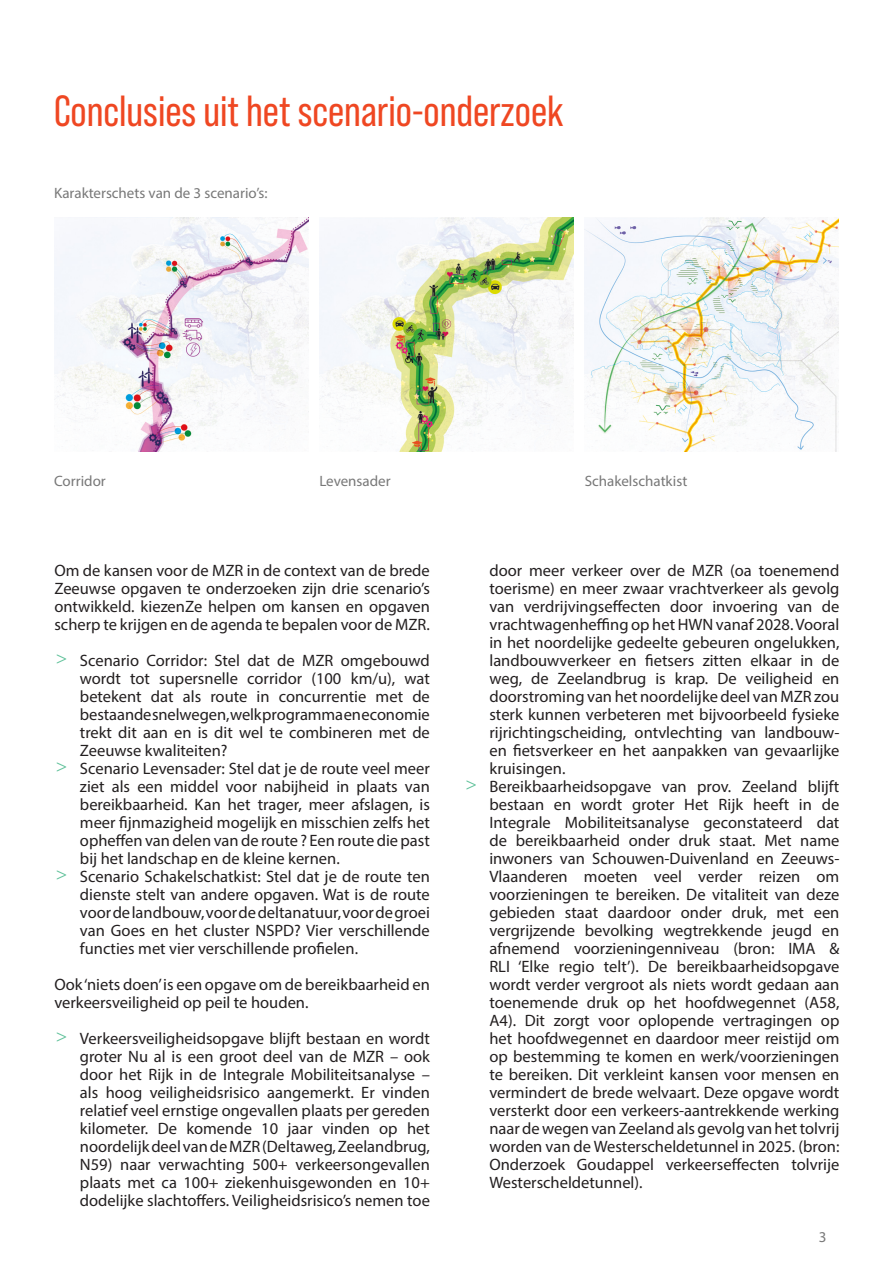
<style>
.page{position:relative;width:893px;height:1263px;background:#fff}
.page>*{position:absolute;margin:0;border:0;box-sizing:border-box;transform-origin:0 0}
.Kop{font:43.5px "Bebas Neue Pro";color:#ef4722}
.Lopende_tekst{font:16.5px/18px "Myriad Pro";color:#231f20;text-align:justify}
.Bijschrift{font:15px "Myriad Pro";color:#787878}
.s1{font-family:"Gill Sans Nova";font-weight:300;font-size:21px;color:#5ec199}
</style>
<div class="page">
<img style="left:54px;top:218px;width:254px;height:234px">
<img style="left:319px;top:218px;width:255px;height:234px">
<img style="left:585px;top:218px;width:254px;height:234px">
<p class="Kop" style="left:54px;top:86px;width:511px">Conclusies uit het scenario-onderzoek</p>
<p class="Bijschrift" style="left:54px;top:184px;width:215px">Karakterschets van de 3 scenario’s:</p>
<p class="Bijschrift" style="left:54px;top:472px;width:53px">Corridor</p>
<p class="Bijschrift" style="left:319px;top:472px;width:73px">Levensader</p>
<p class="Bijschrift" style="left:585px;top:472px;width:104px">Schakelschatkist</p>
<p class="Lopende_tekst" style="left:54px;top:561px;width:377px">Om de kansen voor de MZR in de context van de brede Zeeuwse opgaven te onderzoeken zijn drie scenario’s ontwikkeld. kiezenZe helpen om kansen en opgaven scherp te krijgen en de agenda te bepalen voor de MZR.</p>
<p class="Lopende_tekst" style="left:80px;top:651px;width:351px;text-indent:-24px"><span class="s1">&gt;</span> Scenario Corridor: Stel dat de MZR omgebouwd wordt tot supersnelle corridor (100 km/u), wat betekent dat als route in concurrentie met de bestaande snelwegen, welk programma en economie trekt dit aan en is dit wel te combineren met de Zeeuwse kwaliteiten?</p>
<p class="Lopende_tekst" style="left:80px;top:759px;width:351px;text-indent:-24px"><span class="s1">&gt;</span> Scenario Levensader: Stel dat je de route veel meer ziet als een middel voor nabijheid in plaats van bereikbaarheid. Kan het trager, meer afslagen, is meer fjnmazigheid mogelijk en misschien zelfs het ophefen van delen van de route ? Een route die past bij het landschap en de kleine kernen.</p>
<p class="Lopende_tekst" style="left:80px;top:867px;width:351px;text-indent:-24px"><span class="s1">&gt;</span> Scenario Schakelschatkist: Stel dat je de route ten dienste stelt van andere opgaven. Wat is de route voor de landbouw, voor de deltanatuur, voor de groei van Goes en het cluster NSPD? Vier verschillende functies met vier verschillende profelen.</p>
<p class="Lopende_tekst" style="left:54px;top:975px;width:377px">Ook ‘niets doen’ is een opgave om de bereikbaarheid en verkeersveiligheid op peil te houden.</p>
<p class="Lopende_tekst" style="left:80px;top:1029px;width:351px;text-indent:-24px"><span class="s1">&gt;</span> Verkeersveiligheidsopgave blijft bestaan en wordt groter Nu al is een groot deel van de MZR – ook door het Rijk in de Integrale Mobiliteitsanalyse – als hoog veiligheidsrisico aangemerkt. Er vinden relatief veel ernstige ongevallen plaats per gereden kilometer. De komende 10 jaar vinden op het noordelijk deel van de MZR (Deltaweg, Zeelandbrug, N59) naar verwachting 500+ verkeersongevallen plaats met ca 100+ ziekenhuisgewonden en 10+ dodelijke slachtofers. Veiligheidsrisico’s nemen toe</p>
<p class="Lopende_tekst" style="left:489px;top:561px;width:351px">door meer verkeer over de MZR (oa toenemend toerisme) en meer zwaar vrachtverkeer als gevolg van verdrijvingsefecten door invoering van de vrachtwagenhefng op het HWN vanaf 2028. Vooral in het noordelijke gedeelte gebeuren ongelukken, landbouwverkeer en fetsers zitten elkaar in de weg, de Zeelandbrug is krap. De veiligheid en doorstroming van het noordelijke deel van MZR zou sterk kunnen verbeteren met bijvoorbeeld fysieke rijrichtingscheiding, ontvlechting van landbouw&shy;en fetsverkeer en het aanpakken van gevaarlijke kruisingen.</p>
<p class="Lopende_tekst" style="left:489px;top:777px;width:351px;text-indent:-24px"><span class="s1">&gt;</span> Bereikbaarheidsopgave van prov. Zeeland blijft bestaan en wordt groter Het Rijk heeft in de Integrale Mobiliteitsanalyse geconstateerd dat de bereikbaarheid onder druk staat. Met name inwoners van Schouwen-Duivenland en Zeeuws-Vlaanderen moeten veel verder reizen om voorzieningen te bereiken. De vitaliteit van deze gebieden staat daardoor onder druk, met een vergrijzende bevolking wegtrekkende jeugd en afnemend voorzieningenniveau (bron: IMA &amp; RLI ‘Elke regio telt’). De bereikbaarheidsopgave wordt verder vergroot als niets wordt gedaan aan toenemende druk op het hoofdwegennet (A58, A4). Dit zorgt voor oplopende vertragingen op het hoofdwegennet en daardoor meer reistijd om op bestemming te komen en werk/voorzieningen te bereiken. Dit verkleint kansen voor mensen en vermindert de brede welvaart. Deze opgave wordt versterkt door een verkeers-aantrekkende werking naar de wegen van Zeeland als gevolg van het tolvrij worden van de Westerscheldetunnel in 2025. (bron:<br>Onderzoek Goudappel verkeersefecten tolvrije Westerscheldetunnel).</p>
<p class="Bijschrift" style="left:819px;top:1228px;width:9px">3</p>
</div>
